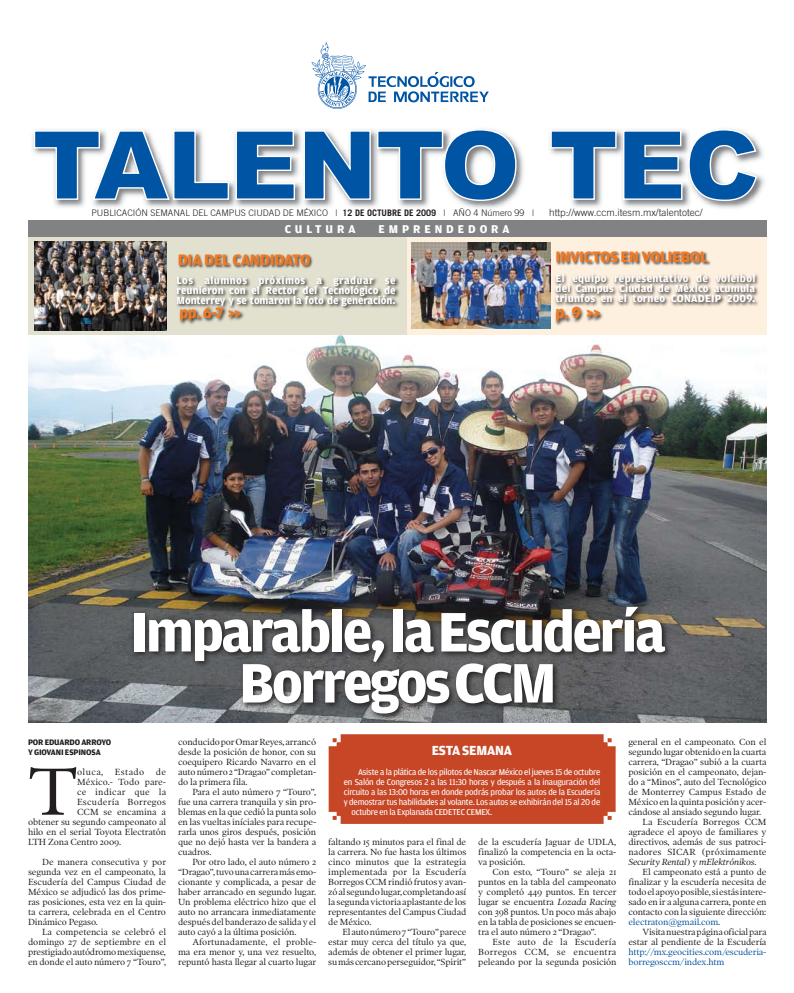
<style>
.page{position:relative;width:794px;height:993px;background:#fff}
.page>*{position:absolute;margin:0;border:0;box-sizing:border-box;transform-origin:0 0}
.t1{font:900 95.2px "Arial";letter-spacing:-.02em;color:#0054a4}
.t2{font:67.4px "Poynter OS Text One";color:#221e1f}
.t3{font:700 58.9px/51px "Amplitude";letter-spacing:-.04em;color:#fff;text-align:center}
.t4{font:700 17px "Amplitude";color:#f4781f}
.t5{font:700 16px "Amplitude";letter-spacing:-.015em;color:#f4781f}
.t6{font:700 14px "Amplitude";letter-spacing:-.015em;color:#fff}
.t7{font:700 12px "Amplitude";letter-spacing:.33em;color:#fff}
.t8{font:700 11px/10px "Amplitude";letter-spacing:.01em;color:#fff;text-align:justify}
.t9{font:300 10px "Trade Gothic";color:#221e1f}
.t10{font:9px/10px "Poynter OS Text One";letter-spacing:-.015em;color:#221e1f;text-align:justify}
.t11{font:9px "Amplitude";letter-spacing:-.015em;color:#fff}
.t12{font:9px/10px "Poynter OS Text One";letter-spacing:-.02em;color:#00529f}
.t13{font:300 9px "Trade Gothic";color:#221e1f}
.t14{font:9px "Poynter OS Text One";letter-spacing:.005em;color:#221e1f}
.t15{font:italic 9px "Poynter OS Text One";letter-spacing:-.015em;color:#221e1f}
.t16{font:9px "Poynter OS Text One";letter-spacing:.01em;color:#221e1f}
.t17{font:9px "Poynter OS Text One";letter-spacing:.025em;color:#221e1f}
.t18{font:9px "Poynter OS Text One";letter-spacing:.03em;color:#221e1f}
.t19{font:700 8.5px/10px "Amplitude";letter-spacing:-.015em;color:#221e1f}
.s1{font-weight:700}
.s2{font-style:italic}
.s3{font-style:normal}
.s4{color:#221e1f}
</style>
<div class="page">
<img style="left:28px;top:336px;width:738px;height:386px">
<img style="left:32px;top:130px;width:733px;height:78px">
<svg style="left:33px;top:129px;width:263px;height:72px"></svg>
<svg style="left:303px;top:129px;width:214px;height:73px"></svg>
<svg style="left:549px;top:129px;width:209px;height:73px"></svg>
<div style="left:28px;top:220px;width:738px;height:19px;background:#808284"></div>
<svg style="left:311px;top:41px;width:178px;height:68px"></svg>
<svg style="left:129px;top:602px;width:544px;height:120px;background:#504f50"></svg>
<div style="left:28px;top:237px;width:379px;height:97px;background:#e2e0ce"></div>
<div style="left:407px;top:237px;width:359px;height:97px;background:#fef0df"></div>
<svg style="left:176px;top:276px;width:223px;height:48px"></svg>
<svg style="left:554px;top:274px;width:205px;height:52px"></svg>
<img style="left:35px;top:242px;width:131px;height:88px">
<img style="left:412px;top:243px;width:139px;height:86px">
<div style="left:177px;top:253px;width:137px;height:16px;background:#221e1f;opacity:.75"></div>
<div style="left:555px;top:250px;width:156px;height:17px;background:#221e1f;opacity:.75"></div>
<div style="left:329px;top:734px;width:286px;height:89px;background:#c64626"></div>
<h1 class="t1" style="left:32px;top:112px;width:728px">TALENTO TEC</h1>
<p class="t13" style="left:91px;top:208px;width:126px">PUBLICACIÓN SEMANAL del campus</p>
<p class="t13" style="left:248px;top:208px;width:287px">ciu dad de m éxico | <span class="s1">12 DE OCTUBRE DE 2009</span> | AÑO 4 Número 99 |</p>
<p class="t9" style="left:549px;top:207px;width:155px">http://www.ccm.itesm.mx/talentotec/</p>
<h3 class="t7" style="left:285px;top:222px;width:72px">CULTURA</h3>
<h3 class="t7" style="left:378px;top:222px;width:133px">EMPRENDEDORA</h3>
<h3 class="t5" style="left:178px;top:251px;width:134px">DIA DEL CANDIDATO</h3>
<h3 class="t5" style="left:555px;top:248px;width:154px">INVICTOS EN VOLIEBOL</h3>
<p class="t8" style="left:177px;top:276px;width:220px">Los alumnos próximos a graduar se reunieron con el Rector del Tecnológico de Monterrey y se tomaron la foto de generación.</p>
<h3 class="t5" style="left:179px;top:304px;width:63px">pp. 6-7 &gt;&gt;</h3>
<p class="t8" style="left:555px;top:274px;width:201px">El equipo representativo de voleibol del Campus Ciudad de México acumula triunfos en el torneo CONADEIP 2009.</p>
<h3 class="t4" style="left:555px;top:303px;width:46px">p. 9 &gt;&gt;</h3>
<h3 class="t3" style="left:130px;top:606px;width:537px">Imparable, la Escudería<br>Borregos CCM</h3>
<p class="t19" style="left:28px;top:736px;width:85px">POR EDUARDO ARROYO<br>Y GIOVANI ESPINOSA</p>
<h2 class="t2" style="left:28px;top:749px;width:51px">T</h2>
<p class="t10" style="left:77px;top:766px;width:28px">oluca,</p>
<p class="t10" style="left:115px;top:766px;width:31px">Estado</p>
<p class="t10" style="left:156px;top:766px;width:12px">de</p>
<p class="t14" style="left:77px;top:775px;width:91px">México.- Todo pare-</p>
<p class="t18" style="left:77px;top:785px;width:91px">ce indicar que la</p>
<p class="t17" style="left:77px;top:795px;width:91px">Escudería Borregos</p>
<p class="t14" style="left:77px;top:805px;width:91px">CCM se encamina a</p>
<p class="t10" style="left:28px;top:816px;width:140px">obtener su segundo campeonato al</p>
<p class="t10" style="left:28px;top:826px;width:140px">hilo en el serial Toyota Electratón</p>
<p class="t10" style="left:28px;top:836px;width:95px">LTH Zona Centro 2009.</p>
<p class="t10" style="left:28px;top:856px;width:140px;text-indent:14px">De manera consecutiva y por segunda vez en el campeonato, la Escudería del Campus Ciudad de México se adjudicó las dos prime&shy;ras posiciones, esta vez en la quin&shy;ta carrera, celebrada en el Centro Dinámico Pegaso.</p>
<p class="t10" style="left:28px;top:926px;width:140px;text-indent:14px">La competencia se celebró el domingo 27 de septiembre en el prestigiado autódromo mexiquense, en donde el auto número 7 “Touro”,</p>
<p class="t10" style="left:178px;top:736px;width:140px">conducido por Omar Reyes, arrancó desde la posición de honor, con su coequipero Ricardo Navarro en el auto número 2 “Dragao” completan&shy;do la primera fila.</p>
<p class="t10" style="left:178px;top:786px;width:140px;text-indent:14px">Para el auto número 7 “Touro”, fue una carrera tranquila y sin pro&shy;blemas en la que cedió la punta solo en las vueltas iníciales para recupe&shy;rarla unos giros después, posición que no dejó hasta ver la bandera a cuadros.</p>
<p class="t10" style="left:178px;top:856px;width:140px;text-indent:14px">Por otro lado, el auto número 2 “Dragao”, tuvo una carrera más emo&shy;cionante y complicada, a pesar de haber arrancado en segundo lugar.<br>Un problema eléctrico hizo que el auto no arrancara inmediatamente después del banderazo de salida y el auto cayó a la última posición.</p>
<p class="t10" style="left:178px;top:936px;width:140px;text-indent:14px">Afortunadamente, el proble&shy;ma era menor y, una vez resuelto, repuntó hasta llegar al cuarto lugar</p>
<h3 class="t6" style="left:432px;top:742px;width:82px">ESTA SEMANA</h3>
<p class="t11" style="left:358px;top:766px;width:244px">Asiste a la plática de los pilotos de Nascar México el jueves 15 de octubre</p>
<p class="t11" style="left:344px;top:776px;width:258px">en Salón de Congresos 2 a las 11:30 horas y después a la inauguración del</p>
<p class="t11" style="left:344px;top:786px;width:258px">circuito a las 13:00 horas en donde podrás probar los autos de la Escudería</p>
<p class="t11" style="left:344px;top:796px;width:258px">y demostrar tus habilidades al volante. Los autos se exhibirán del 15 al 20 de</p>
<p class="t11" style="left:351px;top:806px;width:142px">octubre en la Explanada CEDETEC CEMEX.</p>
<p class="t10" style="left:328px;top:836px;width:140px">faltando 15 minutos para el final de la carrera. No fue hasta los últimos cinco minutos que la estrategia implementada por la Escudería Borregos CCM rindió frutos y avan&shy;zó al segundo lugar, completando así la segunda victoria aplastante de los representantes del Campus Ciudad de México.</p>
<p class="t10" style="left:328px;top:926px;width:140px;text-indent:14px">El auto número 7 “Touro” parece estar muy cerca del título ya que, además de obtener el primer lugar, su más cercano perseguidor, “Spirit”</p>
<p class="t10" style="left:478px;top:836px;width:140px">de la escudería Jaguar de UDLA, finalizó la competencia en la octa&shy;va posición.</p>
<p class="t10" style="left:478px;top:866px;width:140px;text-indent:14px">Con esto, “Touro” se aleja 21 puntos en la tabla del campeonato y completó 449 puntos. En tercer lugar se encuentra <span class="s2">Lozada Racing </span>con 398 puntos. Un poco más abajo en la tabla de posiciones se encuen&shy;tra el auto número 2 “Dragao”.</p>
<p class="t10" style="left:478px;top:936px;width:140px;text-indent:14px">Este auto de la Escudería Borregos CCM, se encuentra peleando por la segunda posición</p>
<p class="t10" style="left:628px;top:736px;width:139px">general en el campeonato. Con el</p>
<p class="t10" style="left:628px;top:746px;width:140px">segundo lugar obtenido en la cuarta</p>
<p class="t10" style="left:628px;top:756px;width:140px">carrera, “Dragao” subió a la cuarta</p>
<p class="t10" style="left:628px;top:766px;width:140px">posición en el campeonato, dejan-</p>
<p class="t10" style="left:628px;top:776px;width:140px">do a “Minos”, auto del Tecnológico</p>
<p class="t10" style="left:628px;top:786px;width:139px">de Monterrey Campus Estado de</p>
<p class="t10" style="left:628px;top:796px;width:140px">México en la quinta posición y acer-</p>
<p class="t10" style="left:628px;top:806px;width:134px">cándose al ansiado segundo lugar.</p>
<p class="t14" style="left:642px;top:815px;width:125px">La Escudería Borregos CCM</p>
<p class="t10" style="left:628px;top:826px;width:139px">agradece el apoyo de familiares y</p>
<p class="t10" style="left:628px;top:836px;width:140px">directivos, además de sus patroci-</p>
<p class="t16" style="left:628px;top:845px;width:140px">nadores SICAR (próximamente</p>
<p class="t15" style="left:628px;top:855px;width:130px">Security Rental<span class="s3">) y</span> mElektrónikos<span class="s3">.</span></p>
<p class="t10" style="left:642px;top:866px;width:125px">El campeonato está a punto de</p>
<p class="t10" style="left:628px;top:876px;width:140px">finalizar y la escudería necesita de</p>
<p class="t10" style="left:628px;top:886px;width:140px">todo el apoyo posible, si estás intere-</p>
<p class="t10" style="left:628px;top:896px;width:140px">sado en ir a alguna carrera, ponte en</p>
<p class="t10" style="left:628px;top:906px;width:140px">contacto con la siguiente dirección:</p>
<p class="t12" style="left:628px;top:916px;width:93px">electraton@gmail.com<span class="s4">.</span></p>
<p class="t10" style="left:642px;top:926px;width:125px">Visita nuestra página oficial para</p>
<p class="t10" style="left:628px;top:936px;width:140px">estar al pendiente de la Escudería</p>
<p class="t12" style="left:628px;top:946px;width:140px">http://mx.geocities.com/escuderia&shy;borregosccm/index.htm</p>
</div>
